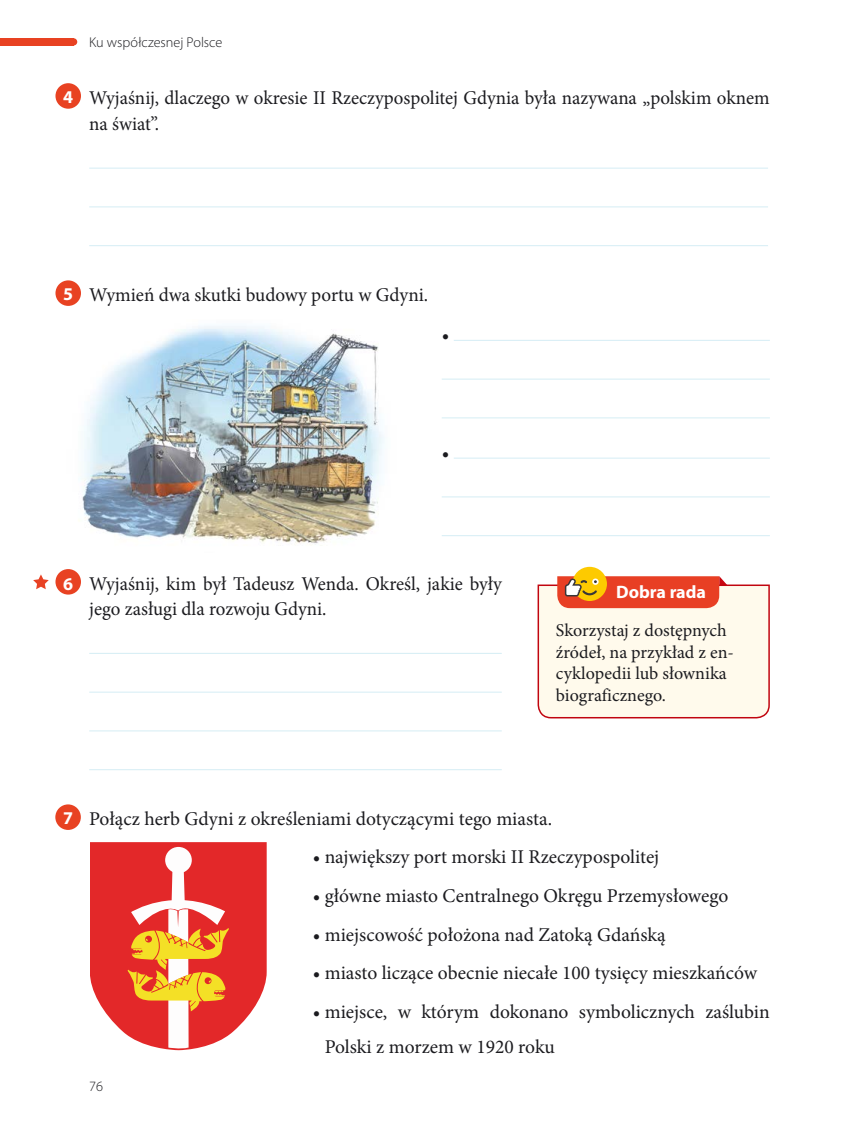
<style>
.page{position:relative;width:859px;height:1127px;background:#fff}
.page>*{position:absolute;margin:0;border:0;box-sizing:border-box;transform-origin:0 0}
.t1{font:19.5px/25.5px "Minion Pro";color:#1b1b1f}
.t2{font:18px/21.6px "Minion Pro";color:#1b1b1f}
.t3{font:700 18px "Myriad Pro";color:#fff}
.t4{font:300 14.25px "Myriad Pro";letter-spacing:-.005em;color:#1b1b1f}
.s1{font-family:"Myriad Pro";font-weight:700;font-size:18px;color:#fff}
</style>
<div class="page">
<div style="left:0;top:38px;width:74px;height:7px;background:#e84222"></div>
<div style="left:70px;top:38px;width:7px;height:7px;background:#e84222;border-radius:50%"></div>
<div style="left:55px;top:280px;width:26px;height:26px;background:#e84222;border-radius:50%"></div>
<hr style="left:454px;top:340px;width:316px;height:1px;background:#d7eef5">
<hr style="left:442px;top:379px;width:328px;height:1px;background:#d7eef5">
<hr style="left:442px;top:417px;width:328px;height:1px;background:#d7eef5">
<hr style="left:454px;top:458px;width:316px;height:1px;background:#d7eef5">
<hr style="left:442px;top:496px;width:328px;height:1px;background:#d7eef5">
<hr style="left:442px;top:535px;width:328px;height:1px;background:#d7eef5">
<img style="left:82px;top:326px;width:303px;height:219px">
<div style="left:55px;top:83px;width:26px;height:26px;background:#e84222;border-radius:50%"></div>
<hr style="left:89px;top:168px;width:679px;height:1px;background:#d7eef5">
<hr style="left:89px;top:206px;width:679px;height:1px;background:#d7eef5">
<hr style="left:89px;top:245px;width:679px;height:1px;background:#d7eef5">
<div style="left:55px;top:804px;width:26px;height:26px;background:#e84222;border-radius:50%"></div>
<svg style="left:90px;top:842px;width:177px;height:208px"></svg>
<div style="left:55px;top:569px;width:26px;height:25px;background:#e84222;border-radius:50%"></div>
<hr style="left:89px;top:653px;width:413px;height:1px;background:#d7eef5">
<hr style="left:89px;top:691px;width:413px;height:2px;background:#d7eef5">
<hr style="left:89px;top:730px;width:413px;height:1px;background:#d7eef5">
<hr style="left:89px;top:769px;width:413px;height:1px;background:#d7eef5">
<svg style="left:33px;top:574px;width:16px;height:15px"></svg>
<div style="left:572px;top:567px;width:35px;height:34px;background:#fdca00;border-radius:50%"></div>
<svg style="left:537px;top:576px;width:233px;height:143px;background:#f9dac8"></svg>
<p class="t4" style="left:89px;top:33px;width:134px">Ku współczesnej Polsce</p>
<p class="t1" style="left:89px;top:85px;width:682px;text-indent:-26px"><span class="s1">4</span> Wyjaśnij, dlaczego w okresie II Rzeczypospolitej Gdynia była nazywana „polskim oknem na świat”.</p>
<p class="t1" style="left:63px;top:282px;width:366px"><span class="s1">5</span> Wymień dwa skutki budowy portu w Gdyni.</p>
<p class="t1" style="left:442px;top:322px;width:9px">•</p>
<p class="t1" style="left:442px;top:440px;width:9px">•</p>
<p class="t1" style="left:89px;top:571px;width:414px;text-indent:-26px"><span class="s1">6</span> Wyjaśnij, kim był Tadeusz Wenda. Określ, jakie były jego zasługi dla rozwoju Gdyni.</p>
<p class="t3" style="left:616px;top:580px;width:91px">Dobra rada</p>
<p class="t2" style="left:556px;top:619px;width:180px">Skorzystaj z dostępnych źródeł, na przykład z en&shy;cyklopedii lub słownika biograficznego.</p>
<p class="t1" style="left:63px;top:806px;width:491px"><span class="s1">7</span> Połącz herb Gdyni z określeniami dotyczącymi tego miasta.</p>
<p class="t1" style="left:313px;top:844px;width:348px">• największy port morski II Rzeczypospolitej</p>
<p class="t1" style="left:313px;top:883px;width:417px">• główne miasto Centralnego Okręgu Przemysłowego</p>
<p class="t1" style="left:313px;top:922px;width:354px">• miejscowość położona nad Zatoką Gdańską</p>
<p class="t1" style="left:313px;top:960px;width:446px">• miasto liczące obecnie niecałe 100 tysięcy mieszkańców</p>
<p class="t1" style="left:325px;top:995px;width:446px;line-height:34.5px;text-indent:-12px">• miejsce, w którym dokonano symbolicznych zaślubin<br>Polski z morzem w 1920 roku</p>
<p class="t4" style="left:89px;top:1077px;width:15px">76</p>
</div>
